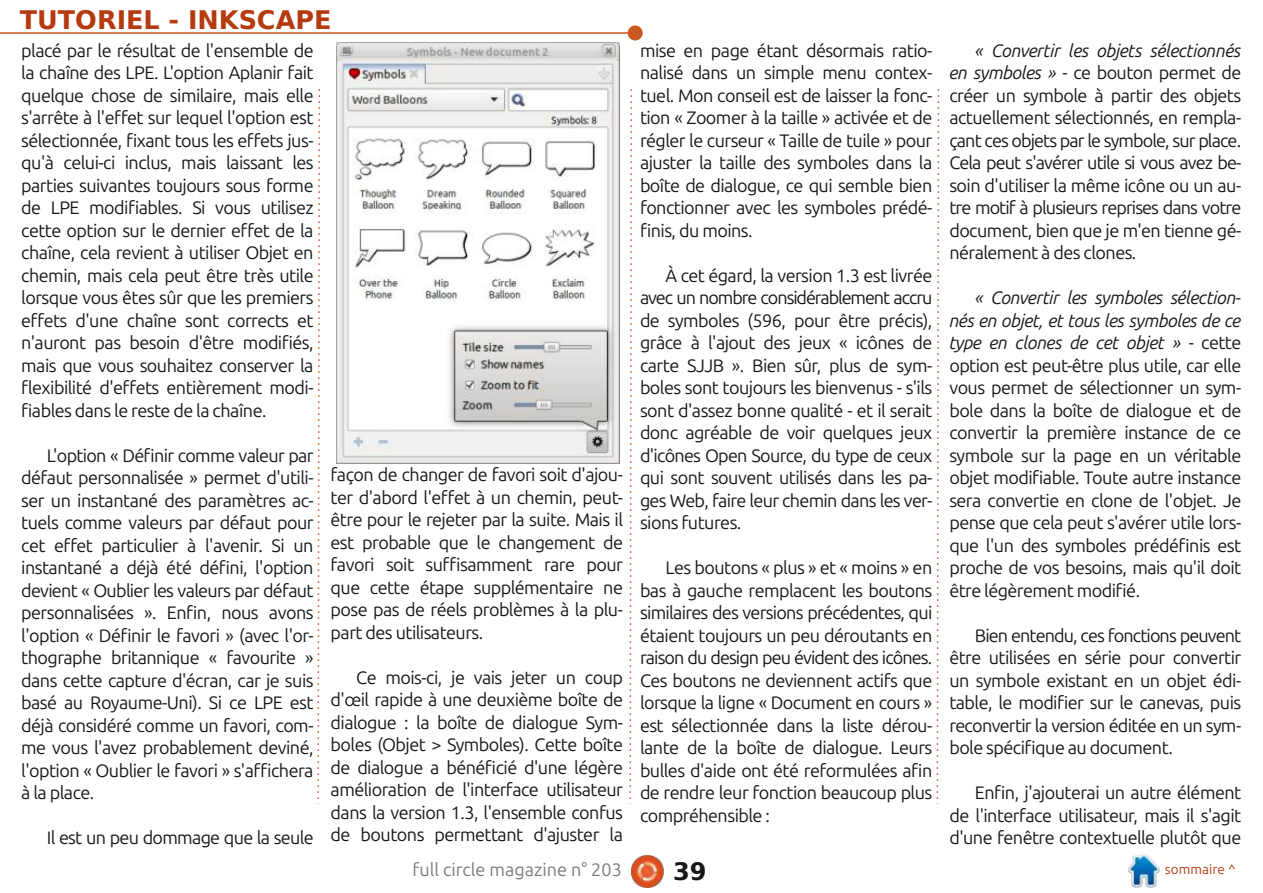
<style>
.page{position:relative;width:1263px;height:893px;background:#fff}
.page>*{position:absolute;margin:0;border:0;box-sizing:border-box;transform-origin:0 0}
.t1{font:700 25.5px "DejaVu Sans";color:#b53a10}
.t2{font:700 24px "DejaVu Sans";color:#181715}
.t3{font:18px/22.5px "Ubuntu";letter-spacing:-.03em;color:#181715;text-align:justify}
.t4{font:18px "Ubuntu";color:#79797f}
.t5{font:13.5px "Ubuntu";color:#b53a10}
.s1{font-style:italic}
</style>
<div class="page">
<img style="left:631px;top:855px;width:33px;height:33px">
<img style="left:1128px;top:855px;width:32px;height:32px">
<hr style="left:0;top:32px;width:635px;height:2px;background:#cd581e">
<div style="left:628px;top:25px;width:15px;height:15px;background:#cd581e;border-radius:50%"></div>
<svg style="left:629px;top:89px;width:4px;height:715px"></svg>
<svg style="left:317px;top:89px;width:3px;height:715px"></svg>
<svg style="left:936px;top:89px;width:4px;height:715px"></svg>
<img style="left:336px;top:43px;width:283px;height:421px">
<h1 class="t1" style="left:20px;top:5px;width:313px">TUTORIEL - INKSCAPE</h1>
<p class="t3" style="left:21px;top:39px;width:294px">placé par le résultat de l'ensemble de la chaîne des LPE. L'option Aplanir fait quelque chose de similaire, mais elle s'arrête à l'effet sur lequel l'option est sélectionnée, fixant tous les effets jus&shy;qu'à celui-ci inclus, mais laissant les parties suivantes toujours sous forme de LPE modifiables. Si vous utilisez cette option sur le dernier effet de la chaîne, cela revient à utiliser Objet en chemin, mais cela peut être très utile lorsque vous êtes sûr que les premiers effets d'une chaîne sont corrects et n'auront pas besoin d'être modifiés, mais que vous souhaitez conserver la flexibilité d'effets entièrement modi&shy;fiables dans le reste de la chaîne.</p>
<p class="t3" style="left:21px;top:444px;width:294px;text-indent:26px">L'option « Définir comme valeur par défaut personnalisée » permet d'utili&shy;ser un instantané des paramètres ac&shy;tuels comme valeurs par défaut pour cet effet particulier à l'avenir. Si un instantané a déjà été défini, l'option devient « Oublier les valeurs par défaut personnalisées ». Enfin, nous avons l'option « Définir le favori » (avec l'or&shy;thographe britannique « favourite » dans cette capture d'écran, car je suis basé au Royaume-Uni). Si ce LPE est déjà considéré comme un favori, com&shy;me vous l'avez probablement deviné, l'option « Oublier le favori » s'affichera à la place.</p>
<p class="t3" style="left:47px;top:826px;width:268px">Il est un peu dommage que la seule</p>
<p class="t3" style="left:331px;top:463px;width:294px">façon de changer de favori soit d'ajou&shy;ter d'abord l'effet à un chemin, peut&shy;être pour le rejeter par la suite. Mais il est probable que le changement de favori soit suffisamment rare pour que cette étape supplémentaire ne pose pas de réels problèmes à la plu&shy;part des utilisateurs.</p>
<p class="t3" style="left:331px;top:666px;width:294px;text-indent:26px">Ce mois-ci, je vais jeter un coup d'œil rapide à une deuxième boîte de dialogue : la boîte de dialogue Sym&shy;boles (Objet &gt; Symboles). Cette boîte de dialogue a bénéficié d'une légère amélioration de l'interface utilisateur dans la version 1.3, l'ensemble confus de boutons permettant d'ajuster la</p>
<p class="t3" style="left:640px;top:39px;width:294px">mise en page étant désormais ratio&shy;nalisé dans un simple menu contex&shy;tuel. Mon conseil est de laisser la fonc&shy;tion « Zoomer à la taille » activée et de régler le curseur « Taille de tuile » pour ajuster la taille des symboles dans la boîte de dialogue, ce qui semble bien fonctionner avec les symboles prédé&shy;finis, du moins.</p>
<p class="t3" style="left:640px;top:264px;width:294px;text-indent:26px">À cet égard, la version 1.3 est livrée avec un nombre considérablement accru de symboles (596, pour être précis), grâce à l'ajout des jeux « icônes de carte SJJB ». Bien sûr, plus de sym&shy;boles sont toujours les bienvenus - s'ils sont d'assez bonne qualité - et il serait donc agréable de voir quelques jeux d'icônes Open Source, du type de ceux qui sont souvent utilisés dans les pa&shy;ges Web, faire leur chemin dans les ver&shy;sions futures.</p>
<p class="t3" style="left:640px;top:556px;width:294px;text-indent:26px">Les boutons « plus » et « moins » en bas à gauche remplacent les boutons similaires des versions précédentes, qui étaient toujours un peu déroutants en raison du design peu évident des icônes.<br>Ces boutons ne deviennent actifs que lorsque la ligne « Document en cours » est sélectionnée dans la liste dérou&shy;lante de la boîte de dialogue. Leurs bulles d'aide ont été reformulées afin de rendre leur fonction beaucoup plus compréhensible :</p>
<p class="t3" style="left:949px;top:39px;width:293px;text-indent:26px"><span class="s1">« Convertir les objets sélectionnés en symboles »</span> - ce bouton permet de créer un symbole à partir des objets actuellement sélectionnés, en rempla&shy;çant ces objets par le symbole, sur place.<br>Cela peut s'avérer utile si vous avez be&shy;soin d'utiliser la même icône ou un au&shy;tre motif à plusieurs reprises dans votre document, bien que je m'en tienne gé&shy;néralement à des clones.</p>
<p class="t3" style="left:949px;top:286px;width:293px;text-indent:26px"><span class="s1">« Convertir les symboles sélection&shy;nés en objet, et tous les symboles de ce type en clones de cet objet »</span> - cette option est peut-être plus utile, car elle vous permet de sélectionner un sym&shy;bole dans la boîte de dialogue et de convertir la première instance de ce symbole sur la page en un véritable objet modifiable. Toute autre instance sera convertie en clone de l'objet. Je pense que cela peut s'avérer utile lors&shy;que l'un des symboles prédéfinis est proche de vos besoins, mais qu'il doit être légèrement modifié.</p>
<p class="t3" style="left:949px;top:624px;width:293px;text-indent:26px">Bien entendu, ces fonctions peuvent être utilisées en série pour convertir un symbole existant en un objet édi&shy;table, le modifier sur le canevas, puis reconvertir la version éditée en un sym&shy;bole spécifique au document.</p>
<p class="t3" style="left:949px;top:781px;width:293px;text-indent:26px">Enfin, j'ajouterai un autre élément de l'interface utilisateur, mais il s'agit d'une fenêtre contextuelle plutôt que</p>
<p class="t4" style="left:412px;top:859px;width:211px">full circle magazine n° 203</p>
<h2 class="t2" style="left:673px;top:858px;width:35px">39</h2>
<p class="t5" style="left:1165px;top:862px;width:72px">sommaire ^</p>
</div>
